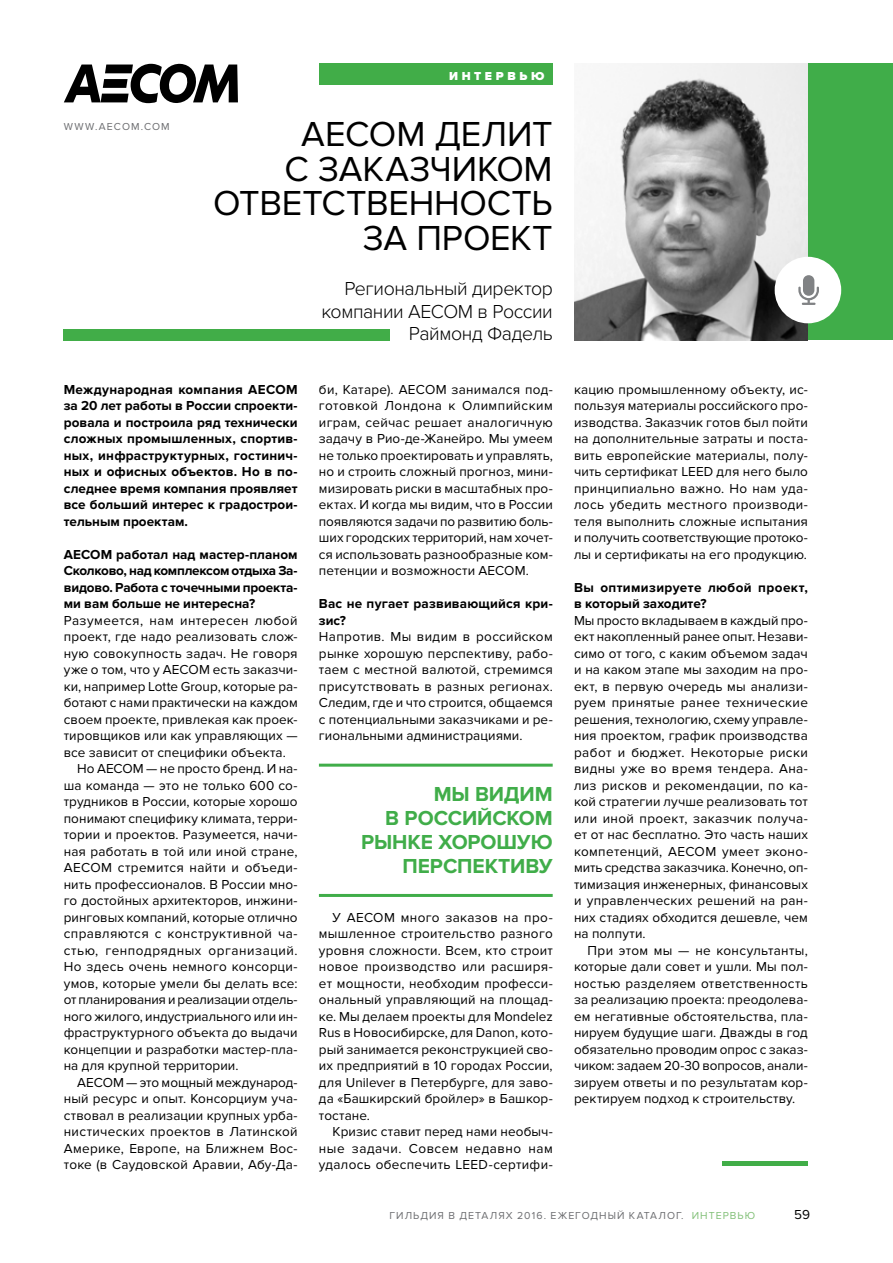
<style>
.page{position:relative;width:893px;height:1263px;background:#fff}
.page>*{position:absolute;margin:0;border:0;box-sizing:border-box;transform-origin:0 0}
.t1{font:36px/34.5px "Proxima Nova";letter-spacing:-.005em;color:#000;text-align:right}
.t2{font:700 21px/24px "Proxima Nova";letter-spacing:-.005em;color:#40ad49;text-align:right}
.t3{font:300 19.5px/22.5px "Proxima Nova";letter-spacing:-.02em;color:#000;text-align:right}
.t4{font:13.5px/16.5px "Proxima Nova";letter-spacing:.01em;color:#000;text-align:justify}
.t5{font:700 13.5px/16.5px "Proxima Nova";letter-spacing:.005em;color:#000;text-align:justify}
.t6{font:700 13.5px/16.5px "Proxima Nova";letter-spacing:.025em;color:#000}
.t7{font:13.5px "Proxima Nova";letter-spacing:-.01em;color:#000}
.t8{font:13.5px "Proxima Nova";letter-spacing:.03em;color:#000}
.t9{font:13.5px "Proxima Nova";letter-spacing:.04em;color:#000}
.t10{font:13.5px "Proxima Nova";letter-spacing:.035em;color:#000}
.t11{font:900 12px "Proxima Nova";letter-spacing:.3em;color:#fff}
.t12{font:10.5px "Proxima Nova";letter-spacing:.1em;color:#6d6e71}
.s1{color:#82c078}
</style>
<div class="page">
<div style="left:808px;top:64px;width:85px;height:276px;background:#40ad49"></div>
<img style="left:574px;top:64px;width:234px;height:276px">
<div style="left:64px;top:329px;width:326px;height:11px;background:#41ad48"></div>
<div style="left:319px;top:64px;width:234px;height:21px;background:#41ad48"></div>
<div style="left:775px;top:257px;width:66px;height:66px;background:#fff;border-radius:50%"></div>
<svg style="left:798px;top:275px;width:21px;height:30px"></svg>
<hr style="left:319px;top:764px;width:234px;height:3px;background:#40ad49">
<hr style="left:319px;top:894px;width:234px;height:3px;background:#40ad49">
<svg style="left:64px;top:63px;width:174px;height:41px"></svg>
<hr style="left:723px;top:1161px;width:85px;height:4px;background:#41ad48">
<p class="t12" style="left:64px;top:120px;width:107px">WWW.AECOM.COM</p>
<p class="t11" style="left:449px;top:69px;width:97px">ИНТЕРВЬЮ</p>
<h1 class="t1" style="left:213px;top:118px;width:341px">AECOM ДЕЛИТ<br>С ЗАКАЗЧИКОМ<br>ОТВЕТСТВЕННОСТЬ<br>ЗА ПРОЕКТ</h1>
<h3 class="t3" style="left:322px;top:278px;width:233px">Региональный директор компании AECOM в России<br>Раймонд Фадель</h3>
<p class="t5" style="left:64px;top:381px;width:235px">Международная компания AECOM за 20 лет работы в России спроекти&shy;ровала и построила ряд технически сложных промышленных, спортив&shy;ных, инфраструктурных, гостинич&shy;ных и офисных объектов. Но в по&shy;следнее время компания проявляет все больший интерес к градострои&shy;тельным проектам.</p>
<p class="t5" style="left:64px;top:546px;width:235px">AECOM работал над мастер-планом Сколково, над комплексом отдыха За&shy;видово. Работа с точечными проекта&shy;ми вам больше не интересна?</p>
<p class="t10" style="left:64px;top:612px;width:235px">Разумеется, нам интересен любой</p>
<p class="t4" style="left:64px;top:629px;width:235px">проект, где надо реализовать слож-</p>
<p class="t4" style="left:64px;top:645px;width:235px">ную совокупность задач. Не говоря</p>
<p class="t4" style="left:64px;top:662px;width:235px">уже о том, что у AECOM есть заказчи-</p>
<p class="t4" style="left:64px;top:678px;width:235px">ки, например Lotte Group, которые ра-</p>
<p class="t4" style="left:64px;top:695px;width:235px">ботают с нами практически на каждом</p>
<p class="t4" style="left:64px;top:711px;width:235px">своем проекте, привлекая как проек-</p>
<p class="t4" style="left:64px;top:728px;width:235px">тировщиков или как управляющих —</p>
<p class="t4" style="left:64px;top:744px;width:224px">все зависит от специфики объекта.</p>
<p class="t4" style="left:77px;top:761px;width:222px">Но AECOM — не просто бренд. И на-</p>
<p class="t4" style="left:64px;top:777px;width:235px">ша команда — это не только 600 со-</p>
<p class="t4" style="left:64px;top:794px;width:235px">трудников в России, которые хорошо</p>
<p class="t4" style="left:64px;top:810px;width:235px">понимают специфику климата, терри-</p>
<p class="t4" style="left:64px;top:827px;width:235px">тории и проектов. Разумеется, начи-</p>
<p class="t4" style="left:64px;top:843px;width:235px">ная работать в той или иной стране,</p>
<p class="t4" style="left:64px;top:860px;width:235px">AECOM стремится найти и объеди-</p>
<p class="t4" style="left:64px;top:876px;width:235px">нить профессионалов. В России мно-</p>
<p class="t4" style="left:64px;top:893px;width:235px">го достойных архитекторов, инжини-</p>
<p class="t4" style="left:64px;top:909px;width:235px">ринговых компаний, которые отлично</p>
<p class="t8" style="left:64px;top:926px;width:235px">справляются с конструктивной ча-</p>
<p class="t9" style="left:64px;top:942px;width:235px">стью, генподрядных организаций.</p>
<p class="t4" style="left:64px;top:959px;width:235px">Но здесь очень немного консорци-</p>
<p class="t4" style="left:64px;top:975px;width:235px">умов, которые умели бы делать все:</p>
<p class="t7" style="left:64px;top:992px;width:235px">от планирования и реализации отдель-</p>
<p class="t4" style="left:64px;top:1008px;width:235px">ного жилого, индустриального или ин-</p>
<p class="t4" style="left:64px;top:1025px;width:235px">фраструктурного объекта до выдачи</p>
<p class="t4" style="left:64px;top:1041px;width:235px">концепции и разработки мастер-пла-</p>
<p class="t4" style="left:64px;top:1058px;width:176px">на для крупной территории.</p>
<p class="t4" style="left:77px;top:1074px;width:222px">AECOM — это мощный международ-</p>
<p class="t4" style="left:64px;top:1091px;width:235px">ный ресурс и опыт. Консорциум уча-</p>
<p class="t4" style="left:64px;top:1107px;width:235px">ствовал в реализации крупных урба-</p>
<p class="t4" style="left:64px;top:1124px;width:235px">нистических проектов в Латинской</p>
<p class="t4" style="left:64px;top:1140px;width:235px">Америке, Европе, на Ближнем Вос-</p>
<p class="t4" style="left:64px;top:1157px;width:235px">токе (в Саудовской Аравии, Абу-Да-</p>
<p class="t4" style="left:319px;top:381px;width:235px">би, Катаре). AECOM занимался под&shy;готовкой Лондона к Олимпийским играм, сейчас решает аналогичную задачу в Рио-де-Жанейро. Мы умеем не только проектировать и управлять, но и строить сложный прогноз, мини&shy;мизировать риски в масштабных про&shy;ектах. И когда мы видим, что в России появляются задачи по развитию боль&shy;ших городских территорий, нам хочет&shy;ся использовать разнообразные ком&shy;петенции и возможности AECOM.</p>
<p class="t5" style="left:319px;top:596px;width:235px">Вас не пугает развивающийся кри&shy;зис?</p>
<p class="t4" style="left:319px;top:629px;width:235px">Напротив. Мы видим в российском рынке хорошую перспективу, рабо&shy;таем с местной валютой, стремимся присутствовать в разных регионах.<br>Следим, где и что строится, общаемся с потенциальными заказчиками и ре&shy;гиональными администрациями.</p>
<h2 class="t2" style="left:361px;top:782px;width:193px">МЫ ВИДИМ<br>В РОССИЙСКОМ<br>РЫНКЕ ХОРОШУЮ<br>ПЕРСПЕКТИВУ</h2>
<p class="t4" style="left:319px;top:909px;width:235px;text-indent:14px">У AECOM много заказов на про&shy;мышленное строительство разного уровня сложности. Всем, кто строит новое производство или расширя&shy;ет мощности, необходим професси&shy;ональный управляющий на площад&shy;ке. Мы делаем проекты для Mondelez Rus в Новосибирске, для Danon, кото&shy;рый занимается реконструкцией сво&shy;их предприятий в 10 городах России, для Unilever в Петербурге, для заво&shy;да «Башкирский бройлер» в Башкор&shy;тостане.</p>
<p class="t4" style="left:319px;top:1124px;width:235px;text-indent:14px">Кризис ставит перед нами необыч&shy;ные задачи. Совсем недавно нам удалось обеспечить LEED-сертифи-</p>
<p class="t4" style="left:574px;top:381px;width:235px">кацию промышленному объекту, ис&shy;пользуя материалы российского про&shy;изводства. Заказчик готов был пойти на дополнительные затраты и поста&shy;вить европейские материалы, полу&shy;чить сертификат LEED для него было принципиально важно. Но нам уда&shy;лось убедить местного производи&shy;теля выполнить сложные испытания и получить соответствующие протоко&shy;лы и сертификаты на его продукцию.</p>
<p class="t6" style="left:574px;top:579px;width:235px">Вы оптимизируете любой проект, в который заходите?</p>
<p class="t4" style="left:574px;top:612px;width:235px">Мы просто вкладываем в каждый про&shy;ект накопленный ранее опыт. Незави&shy;симо от того, с каким объемом задач и на каком этапе мы заходим на про&shy;ект, в первую очередь мы анализи&shy;руем принятые ранее технические решения, технологию, схему управле&shy;ния проектом, график производства работ и бюджет. Некоторые риски видны уже во время тендера. Ана&shy;лиз рисков и рекомендации, по ка&shy;кой стратегии лучше реализовать тот или иной проект, заказчик получа&shy;ет от нас бесплатно. Это часть наших компетенций, AECOM умеет эконо&shy;мить средства заказчика. Конечно, оп&shy;тимизация инженерных, финансовых и управленческих решений на ран&shy;них стадиях обходится дешевле, чем на полпути.</p>
<p class="t4" style="left:574px;top:942px;width:235px;text-indent:14px">При этом мы — не консультанты, которые дали совет и ушли. Мы пол&shy;ностью разделяем ответственность за реализацию проекта: преодолева&shy;ем негативные обстоятельства, пла&shy;нируем будущие шаги. Дважды в год обязательно проводим опрос с заказ&shy;чиком: задаем 20-30 вопросов, анали&shy;зируем ответы и по результатам кор&shy;ректируем подход к строительству.</p>
<p class="t12" style="left:389px;top:1209px;width:312px">ГИЛЬДИЯ В ДЕТАЛЯХ 2016. ЕЖЕГОДНЫЙ КАТАЛОГ. <span class="s1">интервью</span></p>
<p class="t4" style="left:794px;top:1207px;width:17px">59</p>
</div>
